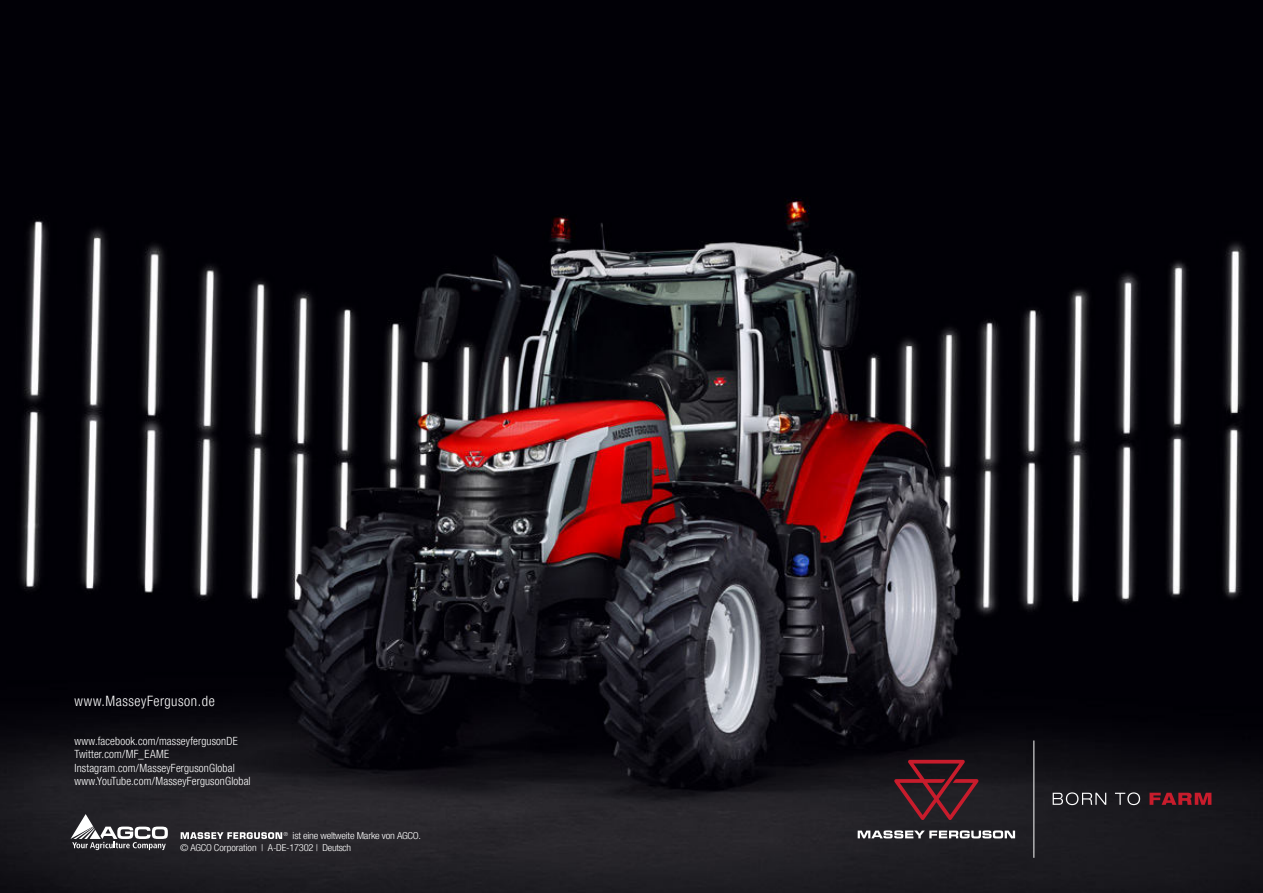
<style>
.page{position:relative;width:1263px;height:893px;background:#fff}
.page>*{position:absolute;margin:0;border:0;box-sizing:border-box;transform-origin:0 0}
.t1{font:300 condensed 14.25px "Helvetica Neue LTW1 G";letter-spacing:.04em;color:#fff}
.t2{font:300 condensed 11.25px/13.5px "Helvetica Neue LTW1 G";letter-spacing:.015em;color:#fff}
.t3{font:300 condensed 9.6px "Helvetica Neue LTW1 G";letter-spacing:-.02em;color:#fff;scale:1.1 1}
.t4{font:300 condensed 9.6px "Helvetica Neue LTW1 G";letter-spacing:-.02em;color:#fff;scale:1.13 1}
</style>
<div class="page">
<img style="left:0;top:0;width:1263px;height:893px">
<svg style="left:858px;top:830px;width:157px;height:8px"></svg>
<svg style="left:894px;top:760px;width:84px;height:60px;background:#471c23"></svg>
<svg style="left:1053px;top:792px;width:53px;height:13px"></svg>
<svg style="left:1115px;top:792px;width:25px;height:13px"></svg>
<svg style="left:1149px;top:793px;width:62px;height:12px"></svg>
<hr style="left:1033px;top:740px;width:1px;height:118px;background:#fff">
<svg style="left:70px;top:814px;width:98px;height:36px"></svg>
<svg style="left:181px;top:832px;width:101px;height:7px"></svg>
<p class="t1" style="left:74px;top:692px;width:142px">www.MasseyFerguson.de</p>
<p class="t2" style="left:74px;top:734px;width:178px">www.facebook.com/masseyfergusonDE Twitter.com/MF_EAME Instagram.com/MasseyFergusonGlobal www.YouTube.com/MasseyFergusonGlobal</p>
<p class="t4" style="left:284px;top:830px;width:123px"><sup>®</sup> ist eine weltweite Marke von AGCO.</p>
<p class="t3" style="left:180px;top:842px;width:157px">© AGCO Corporation | A-DE-17302 | Deutsch</p>
</div>
